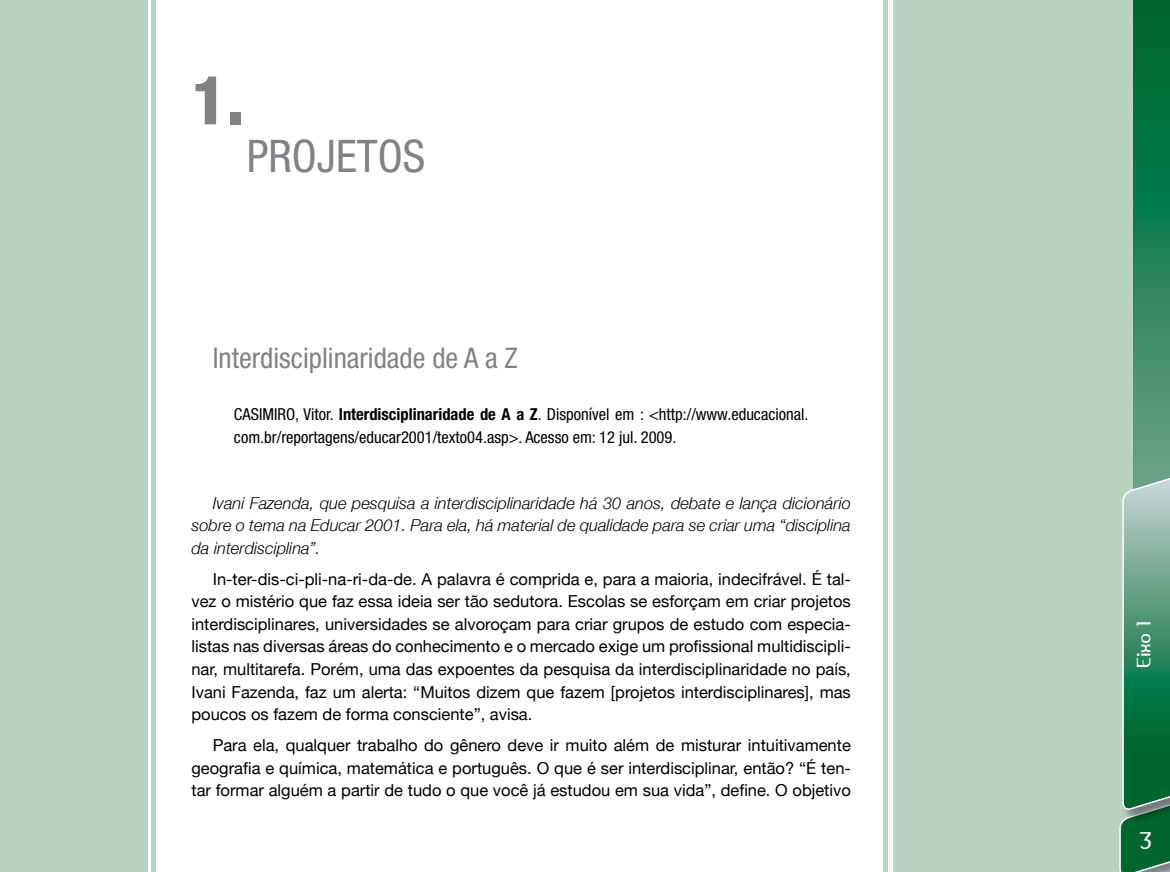
<style>
.page{position:relative;width:1170px;height:872px;background:#fff}
.page>*{position:absolute;margin:0;border:0;box-sizing:border-box;transform-origin:0 0}
.t1{font:800 condensed 67.5px "Helvetica Neue LT Std";color:#808285}
.t2{font:condensed 45px "Helvetica Neue LT Std";color:#808285}
.t3{font:condensed 28.5px "Helvetica Neue LT Std";color:#808285}
.t4{font:22.5px "Amerika Sans";color:#fff}
.t5{font:18px "Amerika Sans";color:#fff}
.t6{font:16.5px/22.5px "Helvetica Neue";color:#000;text-align:justify}
.t7{font:italic 16.5px/22.5px "Helvetica Neue";color:#000;text-align:justify}
.t8{font:condensed 16.5px/22.5px "Helvetica Neue LT Std";color:#000}
.s1{font-weight:700}
</style>
<div class="page">
<div style="left:0;top:0;width:147px;height:872px;background:#b9d3c1"></div>
<div style="left:893px;top:0;width:276px;height:872px;background:#b9d3c1"></div>
<svg style="left:1133px;top:0;width:36px;height:472px"></svg>
<svg style="left:1119px;top:472px;width:50px;height:400px"></svg>
<div style="left:883px;top:0;width:5px;height:872px;background:#b9d3c1"></div>
<div style="left:151px;top:0;width:5px;height:872px;background:#b9d3c1"></div>
<h1 class="t1" style="left:191px;top:58px;width:54px">1.</h1>
<h2 class="t2" style="left:247px;top:130px;width:180px">ProjetoS</h2>
<h3 class="t3" style="left:213px;top:341px;width:306px">Interdisciplinaridade de A a Z</h3>
<p class="t8" style="left:234px;top:403px;width:576px">CASIMIRO, Vitor. <span class="s1">Interdisciplinaridade de A a Z</span>. Disponível em : &lt;http://www.educacional. com.br/reportagens/educar2001/texto04.asp&gt;. Acesso em: 12 jul. 2009.</p>
<p class="t7" style="left:191px;top:492px;width:661px;text-indent:21px">Ivani Fazenda, que pesquisa a interdisciplinaridade há 30 anos, debate e lança dicionário sobre o tema na Educar 2001. Para ela, há material de qualidade para se criar uma “disciplina da interdisciplina”.</p>
<p class="t6" style="left:191px;top:567px;width:661px;text-indent:21px">In-ter-dis-ci-pli-na-ri-da-de. A palavra é comprida e, para a maioria, indecifrável. É tal&shy;vez o mistério que faz essa ideia ser tão sedutora. Escolas se esforçam em criar projetos interdisciplinares, universidades se alvoroçam para criar grupos de estudo com especia&shy;listas nas diversas áreas do conhecimento e o mercado exige um profissional multidiscipli&shy;nar, multitarefa. Porém, uma das expoentes da pesquisa da interdisciplinaridade no país, Ivani Fazenda, faz um alerta: “Muitos dizem que fazem [projetos interdisciplinares], mas poucos os fazem de forma consciente”, avisa.</p>
<p class="t6" style="left:191px;top:733px;width:661px;text-indent:21px">Para ela, qualquer trabalho do gênero deve ir muito além de misturar intuitivamente geografia e química, matemática e português. O que é ser interdisciplinar, então? “É ten&shy;tar formar alguém a partir de tudo o que você já estudou em sua vida”, define. O objetivo</p>
<p class="t5" style="left:1132px;top:668px;width:47px;rotate:-90deg">Eixo 1</p>
<h3 class="t4" style="left:1139px;top:826px;width:14px">3</h3>
</div>
